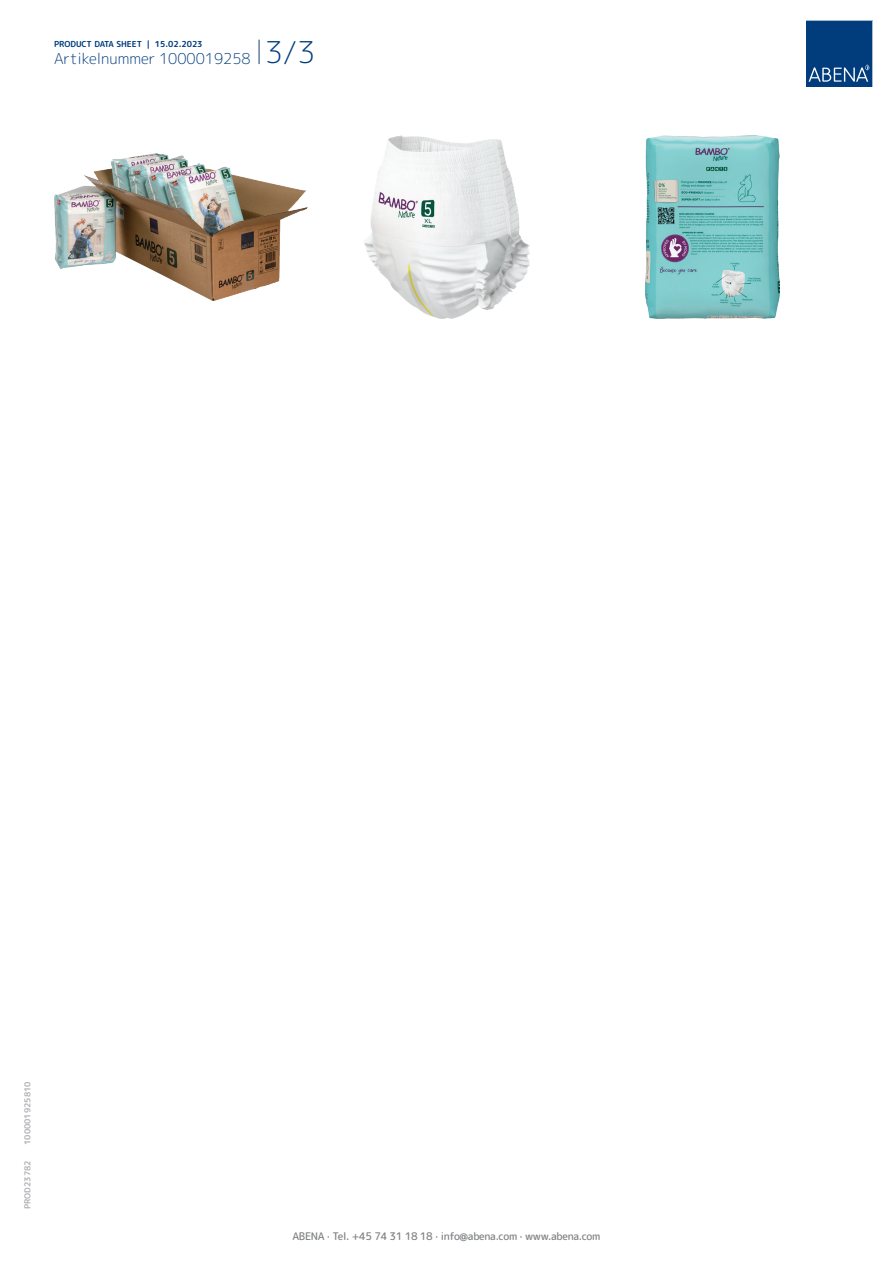
<style>
.page{position:relative;width:893px;height:1263px;background:#fff}
.page>*{position:absolute;margin:0;border:0;box-sizing:border-box;transform-origin:0 0}
.t1{font:300 15px "Rounded Mplus 1 c";color:#013d7d}
.t2{font:500 10.5px "Rounded Mplus 1 c";letter-spacing:-.03em;color:#808285}
.t3{font:700 8.25px "Rounded Mplus 1 c";color:#013d7d}
.t4{font:700 8.25px "Rounded Mplus 1 c";color:#b2b3b7}
.s1{font-size:30px}
</style>
<div class="page">
<svg style="left:259px;top:40px;width:1px;height:24px"></svg>
<svg style="left:806px;top:20px;width:67px;height:67px"></svg>
<img style="left:54px;top:154px;width:253px;height:146px">
<img style="left:364px;top:136px;width:165px;height:182px">
<img style="left:646px;top:136px;width:133px;height:182px">
<p class="t3" style="left:54px;top:38px;width:150px">PRODUCT DATA SHEET | 15.02.2023</p>
<h1 class="t1" style="left:54px;top:48px;width:263px">Artikelnummer 1000019258 <span class="s1">3/3</span></h1>
<p class="t4" style="left:22px;top:1145px;width:65px;rotate:-90deg">100001925810</p>
<p class="t4" style="left:22px;top:1209px;width:50px;rotate:-90deg">PROD23782</p>
<p class="t2" style="left:292px;top:1229px;width:309px">ABENA · Tel. +45 74 31 18 18 · info@abena.com · www.abena.com</p>
</div>
